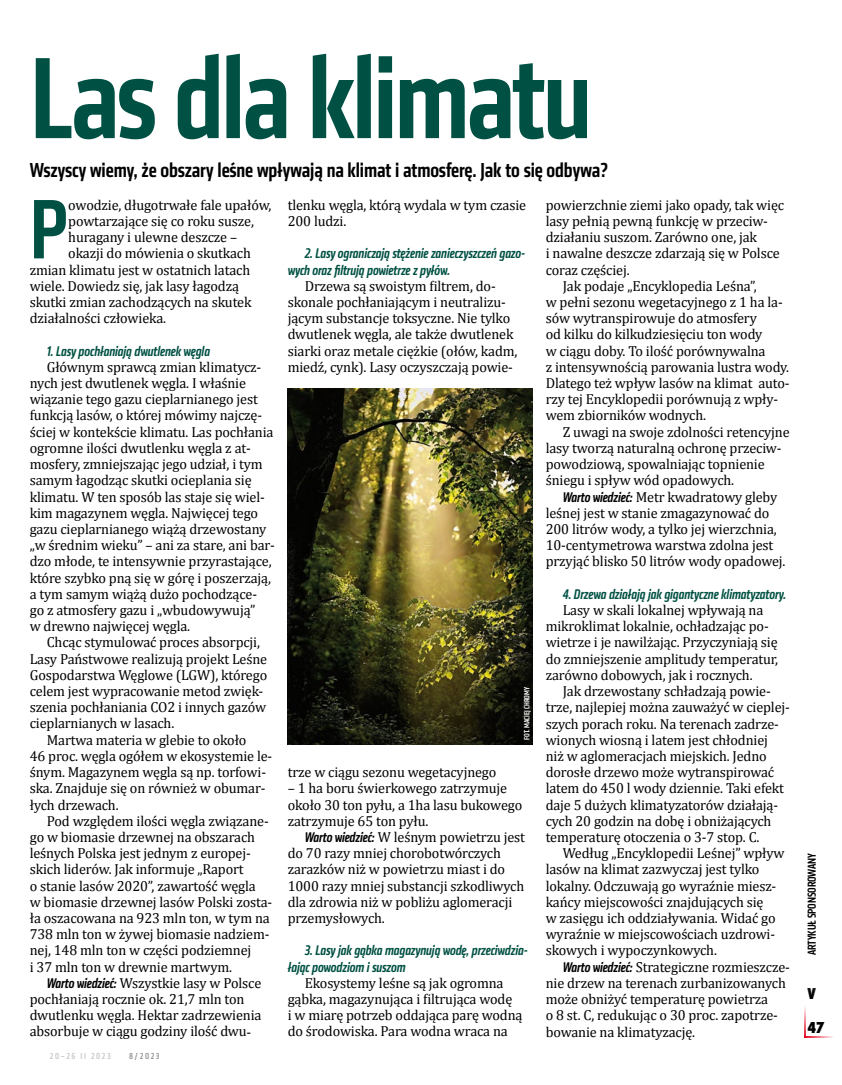
<style>
.page{position:relative;width:842px;height:1085px;background:#fff}
.page>*{position:absolute;margin:0;border:0;box-sizing:border-box;transform-origin:0 0}
.t1{font:500 condensed 120px "Klavika";letter-spacing:-.025em;color:#005143}
.t2{font:500 condensed 87.45px "Klavika";color:#005143}
.t3{font:500 condensed 21px "Klavika";letter-spacing:-.005em;color:#000}
.t4{font:14.55px/16.2px "Cambria";letter-spacing:-.01em;color:#000}
.t5{font:italic 500 condensed 14.55px/16.2px "Klavika";letter-spacing:-.01em;color:#005143}
.t6{font:800 condensed 14.55px "Futura";color:#000}
.t7{font:500 condensed 12px "Klavika";letter-spacing:-.01em;color:#000}
.t8{font:500 condensed 9px "Klavika";letter-spacing:.18em;color:#cacaca}
.t9{font:500 condensed 9px "Klavika";color:#999898}
.t10{font:500 condensed 7.95px "Klavika";letter-spacing:-.01em;color:#fff}
.s1{font-family:"Klavika";font-weight:500;font-style:italic;font-stretch:condensed}
</style>
<div class="page">
<img style="left:288px;top:388px;width:245px;height:356px">
<hr style="left:804px;top:1005px;width:1px;height:32px;background:#e40521">
<svg style="left:805px;top:1036px;width:28px;height:1px"></svg>
<h1 class="t1" style="left:30px;top:23px;width:564px">Las dla klimatu</h1>
<h3 class="t3" style="left:30px;top:157px;width:580px">Wszyscy wiemy, że obszary leśne wpływają na klimat i atmosferę. Jak to się odbywa?</h3>
<h2 class="t2" style="left:30px;top:174px;width:39px">P</h2>
<p class="t4" style="left:68px;top:196px;width:205px">owodzie, długotrwałe fale upałów,</p>
<p class="t4" style="left:68px;top:213px;width:187px">powtarzające się co roku susze,</p>
<p class="t4" style="left:68px;top:229px;width:170px">huragany i ulewne deszcze –</p>
<p class="t4" style="left:68px;top:245px;width:184px">okazji do mówienia o skutkach</p>
<p class="t4" style="left:30px;top:261px;width:222px">zmian klimatu jest w ostatnich latach</p>
<p class="t4" style="left:30px;top:277px;width:211px">wiele. Dowiedz się, jak lasy łagodzą</p>
<p class="t4" style="left:30px;top:294px;width:223px">skutki zmian zachodzących na skutek</p>
<p class="t4" style="left:30px;top:310px;width:138px">działalności człowieka.</p>
<p class="t5" style="left:47px;top:342px;width:165px">1. Lasy pochłaniają dwutlenek węgla</p>
<p class="t4" style="left:30px;top:358px;width:247px;text-indent:17px">Głównym sprawcą zmian klimatycz&shy;nych jest dwutlenek węgla. I właśnie wiązanie tego gazu cieplarnianego jest funkcją lasów, o której mówimy najczę&shy;ściej w kontekście klimatu. Las pochłania ogromne ilości dwutlenku węgla z at&shy;mosfery, zmniejszając jego udział, i tym samym łagodząc skutki ocieplania się klimatu. W ten sposób las staje się wiel&shy;kim magazynem węgla. Najwięcej tego gazu cieplarnianego wiążą drzewostany „w średnim wieku” – ani za stare, ani bar&shy;dzo młode, te intensywnie przyrastające, które szybko pną się w górę i poszerzają, a tym samym wiążą dużo pochodzące&shy;go z atmosfery gazu i „wbudowywują”<br>w drewno najwięcej węgla.</p>
<p class="t4" style="left:30px;top:634px;width:239px;text-indent:17px">Chcąc stymulować proces absorpcji, Lasy Państwowe realizują projekt Leśne Gospodarstwa Węglowe (LGW), którego celem jest wypracowanie metod zwięk&shy;szenia pochłaniania CO2 i innych gazów cieplarnianych w lasach.</p>
<p class="t4" style="left:30px;top:731px;width:244px;text-indent:17px">Martwa materia w glebie to około<br>46 proc. węgla ogółem w ekosystemie le&shy;śnym. Magazynem węgla są np. torfowi&shy;ska. Znajduje się on również w obumar&shy;łych drzewach.</p>
<p class="t4" style="left:30px;top:812px;width:244px;text-indent:17px">Pod względem ilości węgla związane&shy;go w biomasie drzewnej na obszarach leśnych Polska jest jednym z europej&shy;skich liderów. Jak informuje „Raport<br>o stanie lasów 2020”, zawartość węgla<br>w biomasie drzewnej lasów Polski zosta&shy;ła oszacowana na 923 mln ton, w tym na 738 mln ton w żywej biomasie nadziem&shy;nej, 148 mln ton w części podziemnej<br>i 37 mln ton w drewnie martwym.</p>
<p class="t4" style="left:30px;top:974px;width:233px;text-indent:17px"><span class="s1">Warto wiedzieć:</span> Wszystkie lasy w Polsce pochłaniają rocznie ok. 21,7 mln ton dwutlenku węgla. Hektar zadrzewienia absorbuje w ciągu godziny ilość dwu-</p>
<p class="t8" style="left:50px;top:1050px;width:63px">20–26 II 2023</p>
<p class="t9" style="left:129px;top:1050px;width:32px">8/2023</p>
<p class="t4" style="left:288px;top:196px;width:240px">tlenku węgla, którą wydala w tym czasie<br>200 ludzi.</p>
<p class="t5" style="left:288px;top:245px;width:239px;text-indent:17px">2. Lasy ograniczają stężenie zanieczyszczeń gazo&shy;wych oraz filtrują powietrze z pyłów.</p>
<p class="t4" style="left:288px;top:277px;width:231px;text-indent:17px">Drzewa są swoistym filtrem, do&shy;skonale pochłaniającym i neutralizu&shy;jącym substancje toksyczne. Nie tylko dwutlenek węgla, ale także dwutlenek siarki oraz metale ciężkie (ołów, kadm, miedź, cynk). Lasy oczyszczają powie-</p>
<p class="t10" style="left:522px;top:739px;width:54px;rotate:-90deg">FOT. MACIEJ CHROMY</p>
<p class="t4" style="left:288px;top:763px;width:210px">trze w ciągu sezonu wegetacyjnego</p>
<p class="t4" style="left:288px;top:780px;width:236px">– 1 ha boru świerkowego zatrzymuje około 30 ton pyłu, a 1ha lasu bukowego zatrzymuje 65 ton pyłu.</p>
<p class="t4" style="left:288px;top:828px;width:239px;text-indent:17px"><span class="s1">Warto wiedzieć:</span> W leśnym powietrzu jest do 70 razy mniej chorobotwórczych zarazków niż w powietrzu miast i do 1000 razy mniej substancji szkodliwych dla zdrowia niż w pobliżu aglomeracji przemysłowych.</p>
<p class="t5" style="left:288px;top:942px;width:242px;text-indent:17px">3. Lasy jak gąbka magazynują wodę, przeciwdzia&shy;łając powodziom i suszom</p>
<p class="t4" style="left:288px;top:974px;width:236px;text-indent:17px">Ekosystemy leśne są jak ogromna gąbka, magazynująca i filtrująca wodę<br>i w miarę potrzeb oddająca parę wodną do środowiska. Para wodna wraca na</p>
<p class="t4" style="left:546px;top:196px;width:240px">powierzchnie ziemi jako opady, tak więc</p>
<p class="t4" style="left:546px;top:213px;width:224px">lasy pełnią pewną funkcję w przeciw-</p>
<p class="t4" style="left:546px;top:229px;width:213px">działaniu suszom. Zarówno one, jak</p>
<p class="t4" style="left:546px;top:245px;width:236px">i nawalne deszcze zdarzają się w Polsce</p>
<p class="t4" style="left:546px;top:261px;width:85px">coraz częściej.</p>
<p class="t4" style="left:563px;top:277px;width:196px">Jak podaje „Encyklopedia Leśna”,</p>
<p class="t4" style="left:546px;top:294px;width:239px">w pełni sezonu wegetacyjnego z 1 ha la-</p>
<p class="t4" style="left:546px;top:310px;width:213px">sów wytranspirowuje do atmosfery</p>
<p class="t4" style="left:546px;top:326px;width:218px">od kilku do kilkudziesięciu ton wody</p>
<p class="t4" style="left:546px;top:342px;width:221px">w ciągu doby. To ilość porównywalna</p>
<p class="t4" style="left:546px;top:358px;width:245px">z intensywnością parowania lustra wody.</p>
<p class="t4" style="left:546px;top:375px;width:245px">Dlatego też wpływ lasów na klimat auto-</p>
<p class="t4" style="left:546px;top:391px;width:234px">rzy tej Encyklopedii porównują z wpły-</p>
<p class="t4" style="left:546px;top:407px;width:162px">wem zbiorników wodnych.</p>
<p class="t4" style="left:563px;top:423px;width:228px">Z uwagi na swoje zdolności retencyjne</p>
<p class="t4" style="left:546px;top:439px;width:237px">lasy tworzą naturalną ochronę przeciw-</p>
<p class="t4" style="left:546px;top:456px;width:220px">powodziową, spowalniając topnienie</p>
<p class="t4" style="left:546px;top:472px;width:190px">śniegu i spływ wód opadowych.</p>
<p class="t4" style="left:563px;top:488px;width:216px"><span class="s1">Warto wiedzieć:</span> Metr kwadratowy gleby</p>
<p class="t4" style="left:546px;top:504px;width:225px">leśnej jest w stanie zmagazynować do</p>
<p class="t4" style="left:546px;top:520px;width:233px">200 litrów wody, a tylko jej wierzchnia,</p>
<p class="t4" style="left:546px;top:537px;width:229px">10-centymetrowa warstwa zdolna jest</p>
<p class="t4" style="left:546px;top:553px;width:241px">przyjąć blisko 50 litrów wody opadowej.</p>
<p class="t5" style="left:563px;top:585px;width:225px">4. Drzewa działają jak gigantyczne klimatyzatory.</p>
<p class="t4" style="left:546px;top:601px;width:234px;text-indent:17px">Lasy w skali lokalnej wpływają na mikroklimat lokalnie, ochładzając po&shy;wietrze i je nawilżając. Przyczyniają się do zmniejszenie amplitudy temperatur, zarówno dobowych, jak i rocznych.</p>
<p class="t4" style="left:546px;top:682px;width:246px;text-indent:17px">Jak drzewostany schładzają powie&shy;trze, najlepiej można zauważyć w cieplej&shy;szych porach roku. Na terenach zadrze&shy;wionych wiosną i latem jest chłodniej<br>niż w aglomeracjach miejskich. Jedno dorosłe drzewo może wytranspirować latem do 450 l wody dziennie. Taki efekt daje 5 dużych klimatyzatorów działają&shy;cych 20 godzin na dobę i obniżających temperaturę otoczenia o 3-7 stop. C.</p>
<p class="t4" style="left:546px;top:844px;width:240px;text-indent:17px">Według „Encyklopedii Leśnej” wpływ lasów na klimat zazwyczaj jest tylko lokalny. Odczuwają go wyraźnie miesz&shy;kańcy miejscowości znajdujących się<br>w zasięgu ich oddziaływania. Widać go wyraźnie w miejscowościach uzdrowi&shy;skowych i wypoczynkowych.</p>
<p class="t4" style="left:546px;top:958px;width:246px;text-indent:17px"><span class="s1">Warto wiedzieć:</span> Strategiczne rozmieszcze&shy;nie drzew na terenach zurbanizowanych może obniżyć temperaturę powietrza<br>o 8 st. C, redukując o 30 proc. zapotrze&shy;bowanie na klimatyzację.</p>
<p class="t7" style="left:804px;top:955px;width:104px;rotate:-90deg">ARTYKUŁ SPONSOROWANY</p>
<p class="t6" style="left:807px;top:983px;width:10px">V</p>
<p class="t6" style="left:807px;top:1016px;width:19px">47</p>
</div>
